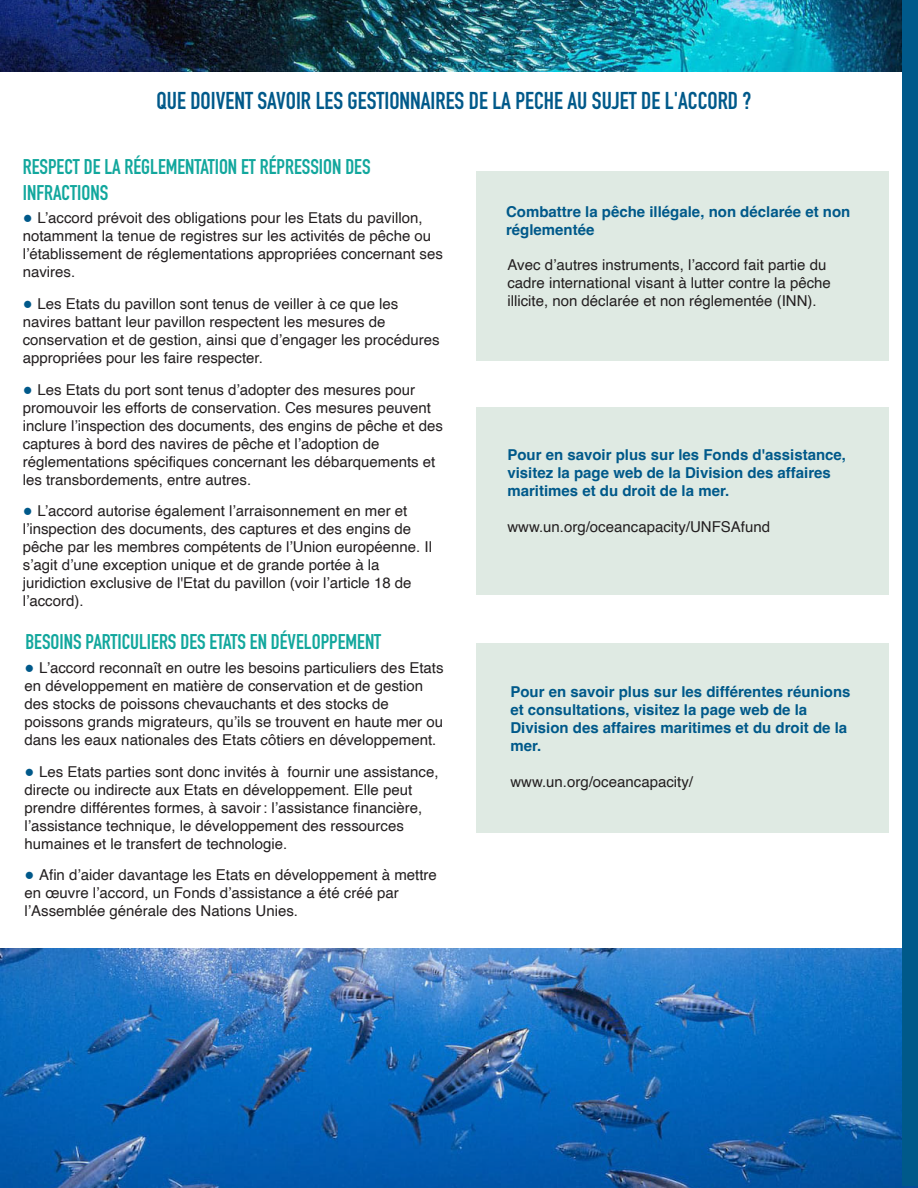
<style>
.page{position:relative;width:918px;height:1188px;background:#fff}
.page>*{position:absolute;margin:0;border:0;box-sizing:border-box;transform-origin:0 0}
.t1{font:700 24px "DIN Condensed";color:#00598a}
.t2{font:700 21px/25.2px "DIN Condensed";color:#12a79d}
.t3{font:15px/18px "Helvetica";color:#231f20}
.t4{font:700 15px/18px "Helvetica";color:#00598a}
.s1{font-size:16.5px;color:#00598a}
</style>
<div class="page">
<img style="left:0;top:948px;width:918px;height:240px">
<img style="left:0;top:0;width:902px;height:71px">
<div style="left:902px;top:0;width:16px;height:1186px;background:#00598a"></div>
<div style="left:476px;top:171px;width:413px;height:190px;background:#dfeae3"></div>
<div style="left:476px;top:408px;width:413px;height:187px;background:#dfeae3"></div>
<div style="left:476px;top:644px;width:413px;height:189px;background:#dfeae3"></div>
<h1 class="t1" style="left:157px;top:85px;width:596px">QUE DOIVENT SAVOIR LES GESTIONNAIRES DE LA PECHE AU SUJET DE L'ACCORD ?</h1>
<h2 class="t2" style="left:23px;top:154px;width:349px">RESPECT DE LA RÉGLEMENTATION ET RÉPRESSION DES<br>INFRACTIONS</h2>
<p class="t3" style="left:23px;top:209px;width:422px"><span class="s1">●</span> L’accord prévoit des obligations pour les Etats du pavillon, notamment la tenue de registres sur les activités de pêche ou l’établissement de réglementations appropriées concernant ses navires.</p>
<p class="t3" style="left:23px;top:295px;width:418px"><span class="s1">●</span> Les Etats du pavillon sont tenus de veiller à ce que les navires battant leur pavillon respectent les mesures de conservation et de gestion, ainsi que d’engager les procédures appropriées pour les faire respecter.</p>
<p class="t3" style="left:23px;top:381px;width:422px"><span class="s1">●</span> Les Etats du port sont tenus d’adopter des mesures pour promouvoir les efforts de conservation. Ces mesures peuvent inclure l’inspection des documents, des engins de pêche et des captures à bord des navires de pêche et l’adoption de réglementations spécifiques concernant les débarquements et les transbordements, entre autres.</p>
<p class="t3" style="left:23px;top:503px;width:411px"><span class="s1">●</span> L’accord autorise également l’arraisonnement en mer et l’inspection des documents, des captures et des engins de pêche par les membres compétents de l’Union européenne. Il s’agit d’une exception unique et de grande portée à la juridiction exclusive de l'Etat du pavillon (voir l’article 18 de l’accord).</p>
<h2 class="t2" style="left:25px;top:629px;width:357px">BESOINS PARTICULIERS DES ETATS EN DÉVELOPPEMENT</h2>
<p class="t3" style="left:25px;top:659px;width:420px"><span class="s1">●</span> L’accord reconnaît en outre les besoins particuliers des Etats en développement en matière de conservation et de gestion des stocks de poissons chevauchants et des stocks de poissons grands migrateurs, qu’ils se trouvent en haute mer ou dans les eaux nationales des Etats côtiers en développement.</p>
<p class="t3" style="left:25px;top:763px;width:415px"><span class="s1">●</span> Les Etats parties sont donc invités à fournir une assistance, directe ou indirecte aux Etats en développement. Elle peut prendre différentes formes, à savoir : l’assistance financière, l’assistance technique, le développement des ressources humaines et le transfert de technologie.</p>
<p class="t3" style="left:25px;top:867px;width:414px"><span class="s1">●</span> Afin d’aider davantage les Etats en développement à mettre en œuvre l’accord, un Fonds d’assistance a été créé par l’Assemblée générale des Nations Unies.</p>
<p class="t4" style="left:506px;top:204px;width:346px">Combattre la pêche illégale, non déclarée et non réglementée</p>
<p class="t3" style="left:507px;top:256px;width:325px">Avec d’autres instruments, l’accord fait partie du cadre international visant à lutter contre la pêche illicite, non déclarée et non réglementée (INN).</p>
<p class="t4" style="left:507px;top:448px;width:340px">Pour en savoir plus sur les Fonds d'assistance, visitez la page web de la Division des affaires maritimes et du droit de la mer.</p>
<p class="t3" style="left:507px;top:518px;width:264px">www.un.org/oceancapacity/UNFSAfund</p>
<p class="t4" style="left:510px;top:685px;width:342px">Pour en savoir plus sur les différentes réunions et consultations, visitez la page web de la Division des affaires maritimes et du droit de la mer.</p>
<p class="t3" style="left:510px;top:773px;width:184px">www.un.org/oceancapacity/</p>
</div>
